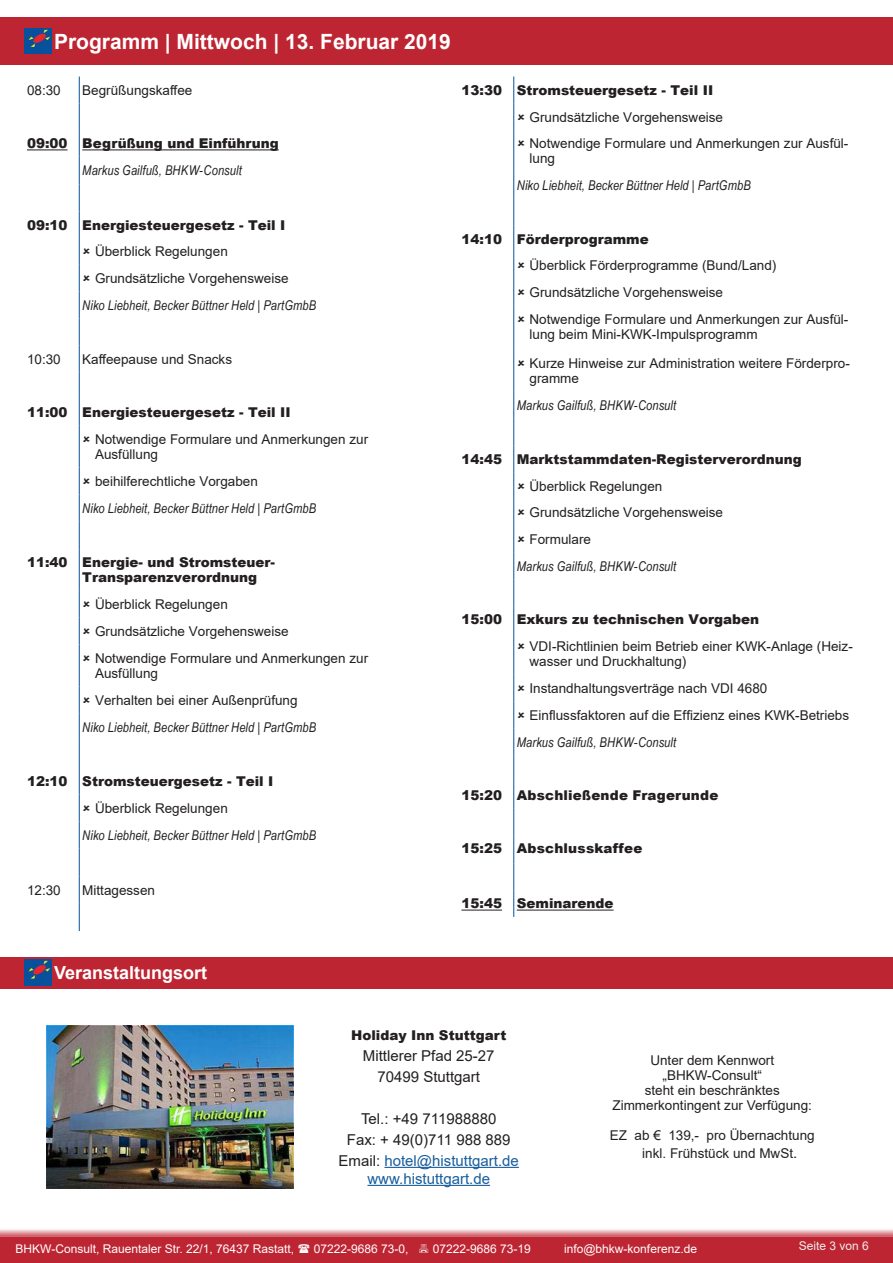
<style>
.page{position:relative;width:893px;height:1263px;background:#fff}
.page>*{position:absolute;margin:0;border:0;box-sizing:border-box;transform-origin:0 0}
.t1{font:700 21px "Arial";color:#fff}
.t2{font:700 18px "Arial";color:#fff}
.t3{font:15px "Arial";color:#231f20}
.t4{font:15px "Arial";color:#175d9e}
.Titel{font:13.5px/15px "Arial";color:#231f20}
.Titel-2{font:900 13.5px/15px "Arial";color:#231f20}
.Referent{font:italic 13.5px "Arial Narrow";letter-spacing:.01em;color:#231f20}
.Referent-2{font:900 13.5px "Arial";letter-spacing:.015em;color:#231f20}
.t5{font:12px "Arial";color:#fff}
.t6{font:12px "Arial";color:#eeeeef}
.s1{color:#231f20}
.s2{font-size:15px}
</style>
<div class="page">
<div style="left:0;top:1237px;width:893px;height:26px;background:#be2532"></div>
<hr style="left:79px;top:426px;width:1px;height:42px;background:#08519e">
<hr style="left:79px;top:549px;width:1px;height:42px;background:#08519e">
<hr style="left:79px;top:644px;width:1px;height:42px;background:#08519e">
<hr style="left:27px;top:149px;width:41px;height:1px;background:#231f20">
<hr style="left:82px;top:149px;width:197px;height:1px;background:#231f20">
<hr style="left:513px;top:130px;width:1px;height:42px;background:#08519e">
<hr style="left:513px;top:306px;width:1px;height:44px;background:#08519e">
<hr style="left:513px;top:350px;width:1px;height:42px;background:#08519e">
<hr style="left:513px;top:633px;width:1px;height:42px;background:#08519e">
<hr style="left:461px;top:910px;width:41px;height:1px;background:#231f20">
<hr style="left:517px;top:910px;width:97px;height:1px;background:#231f20">
<div style="left:0;top:17px;width:893px;height:48px;background:#be2532"></div>
<div style="left:0;top:957px;width:893px;height:31px;background:#be2532"></div>
<img style="left:24px;top:960px;width:27px;height:25px">
<img style="left:24px;top:28px;width:27px;height:26px">
<img style="left:47px;top:1025px;width:246px;height:163px">
<hr style="left:384px;top:1167px;width:135px;height:1px;background:#175d9e">
<hr style="left:367px;top:1185px;width:123px;height:1px;background:#175d9e">
<svg style="left:0;top:1229px;width:893px;height:8px;background:#e19ea4"></svg>
<svg style="left:79px;top:77px;width:11px;height:349px"></svg>
<svg style="left:79px;top:468px;width:1px;height:81px"></svg>
<svg style="left:79px;top:591px;width:1px;height:53px"></svg>
<svg style="left:79px;top:686px;width:1px;height:245px"></svg>
<svg style="left:513px;top:77px;width:2px;height:53px"></svg>
<svg style="left:513px;top:172px;width:2px;height:134px"></svg>
<svg style="left:513px;top:392px;width:2px;height:241px"></svg>
<svg style="left:513px;top:675px;width:11px;height:242px"></svg>
<p class="t1" style="left:54px;top:26px;width:398px">Programm | Mittwoch | 13. Februar 2019</p>
<p class="Titel" style="left:27px;top:83px;width:35px">08:30</p>
<p class="Titel" style="left:82px;top:83px;width:112px">Begrüßungskaffee</p>
<p class="Titel-2" style="left:27px;top:135px;width:42px">09:00</p>
<p class="Titel-2" style="left:82px;top:135px;width:198px">Begrüßung und Einführung</p>
<p class="Referent" style="left:82px;top:161px;width:161px">Markus Gailfuß, BHKW-Consult</p>
<p class="Titel-2" style="left:27px;top:217px;width:42px">09:10</p>
<p class="Titel-2" style="left:82px;top:217px;width:205px">Energiesteuergesetz - Teil I</p>
<p class="Titel" style="left:95px;top:244px;width:134px">Überblick Regelungen</p>
<p class="Titel" style="left:95px;top:271px;width:195px">Grundsätzliche Vorgehensweise</p>
<p class="Referent" style="left:82px;top:296px;width:236px">Niko Liebheit, Becker Büttner Held | PartGmbB</p>
<p class="Titel" style="left:27px;top:351px;width:35px">10:30</p>
<p class="Titel" style="left:82px;top:351px;width:151px">Kaffeepause und Snacks</p>
<p class="Titel-2" style="left:27px;top:404px;width:42px">11:00</p>
<p class="Titel-2" style="left:82px;top:404px;width:210px">Energiesteuergesetz - Teil II</p>
<p class="Titel" style="left:95px;top:432px;width:275px">Notwendige Formulare und Anmerkungen zur<br>Ausfüllung</p>
<p class="Titel" style="left:95px;top:474px;width:164px">beihilferechtliche Vorgaben</p>
<p class="Referent" style="left:82px;top:499px;width:236px">Niko Liebheit, Becker Büttner Held | PartGmbB</p>
<p class="Titel-2" style="left:27px;top:555px;width:42px">11:40</p>
<p class="Titel-2" style="left:82px;top:555px;width:194px">Energie- und Stromsteuer-<br>Transparenzverordnung</p>
<p class="Titel" style="left:95px;top:597px;width:134px">Überblick Regelungen</p>
<p class="Titel" style="left:95px;top:624px;width:195px">Grundsätzliche Vorgehensweise</p>
<p class="Titel" style="left:95px;top:650px;width:275px">Notwendige Formulare und Anmerkungen zur<br>Ausfüllung</p>
<p class="Titel" style="left:95px;top:692px;width:204px">Verhalten bei einer Außenprüfung</p>
<p class="Referent" style="left:82px;top:717px;width:236px">Niko Liebheit, Becker Büttner Held | PartGmbB</p>
<p class="Titel-2" style="left:27px;top:773px;width:42px">12:10</p>
<p class="Titel-2" style="left:82px;top:773px;width:193px">Stromsteuergesetz - Teil I</p>
<p class="Titel" style="left:95px;top:801px;width:134px">Überblick Regelungen</p>
<p class="Referent" style="left:82px;top:826px;width:236px">Niko Liebheit, Becker Büttner Held | PartGmbB</p>
<p class="Titel" style="left:27px;top:882px;width:35px">12:30</p>
<p class="Titel" style="left:82px;top:882px;width:74px">Mittagessen</p>
<p class="Titel-2" style="left:461px;top:82px;width:42px">13:30</p>
<p class="Titel-2" style="left:517px;top:82px;width:198px">Stromsteuergesetz - Teil II</p>
<p class="Titel" style="left:529px;top:109px;width:195px">Grundsätzliche Vorgehensweise</p>
<p class="Titel" style="left:529px;top:136px;width:320px">Notwendige Formulare und Anmerkungen zur Ausfül&shy;lung</p>
<p class="Referent" style="left:517px;top:176px;width:236px">Niko Liebheit, Becker Büttner Held | PartGmbB</p>
<p class="Titel-2" style="left:461px;top:231px;width:42px">14:10</p>
<p class="Titel-2" style="left:517px;top:231px;width:134px">Förderprogramme</p>
<p class="Titel" style="left:529px;top:258px;width:248px">Überblick Förderprogramme (Bund/Land)</p>
<p class="Titel" style="left:529px;top:285px;width:195px">Grundsätzliche Vorgehensweise</p>
<p class="Titel" style="left:529px;top:312px;width:320px">Notwendige Formulare und Anmerkungen zur Ausfül&shy;lung beim Mini-KWK-Impulsprogramm</p>
<p class="Titel" style="left:529px;top:356px;width:322px">Kurze Hinweise zur Administration weitere Förderpro&shy;gramme</p>
<p class="Referent" style="left:517px;top:396px;width:161px">Markus Gailfuß, BHKW-Consult</p>
<p class="Titel-2" style="left:461px;top:451px;width:42px">14:45</p>
<p class="Titel-2" style="left:517px;top:451px;width:287px">Marktstammdaten-Registerverordnung</p>
<p class="Titel" style="left:529px;top:478px;width:134px">Überblick Regelungen</p>
<p class="Titel" style="left:529px;top:505px;width:195px">Grundsätzliche Vorgehensweise</p>
<p class="Titel" style="left:529px;top:532px;width:63px">Formulare</p>
<p class="Referent" style="left:517px;top:557px;width:161px">Markus Gailfuß, BHKW-Consult</p>
<p class="Titel-2" style="left:461px;top:612px;width:42px">15:00</p>
<p class="Titel-2" style="left:517px;top:612px;width:244px">Exkurs zu technischen Vorgaben</p>
<p class="Titel" style="left:529px;top:639px;width:325px">VDI-Richtlinien beim Betrieb einer KWK-Anlage (Heiz&shy;wasser und Druckhaltung)</p>
<p class="Titel" style="left:529px;top:681px;width:239px">Instandhaltungsverträge nach VDI 4680</p>
<p class="Titel" style="left:529px;top:708px;width:321px">Einflussfaktoren auf die Effizienz eines KWK-Betriebs</p>
<p class="Referent" style="left:517px;top:733px;width:161px">Markus Gailfuß, BHKW-Consult</p>
<p class="Titel-2" style="left:461px;top:787px;width:42px">15:20</p>
<p class="Referent-2" style="left:517px;top:785px;width:203px">Abschließende Fragerunde</p>
<p class="Titel-2" style="left:461px;top:841px;width:42px">15:25</p>
<p class="Referent-2" style="left:517px;top:839px;width:127px">Abschlusskaffee</p>
<p class="Titel-2" style="left:461px;top:896px;width:42px">15:45</p>
<p class="Titel-2" style="left:517px;top:896px;width:98px">Seminarende</p>
<p class="t2" style="left:54px;top:960px;width:155px">Veranstaltungsort</p>
<p class="Titel-2" style="left:351px;top:1027px;width:157px">Holiday Inn Stuttgart</p>
<p class="t3" style="left:363px;top:1045px;width:133px">Mittlerer Pfad 25-27</p>
<p class="t3" style="left:377px;top:1066px;width:104px">70499 Stuttgart</p>
<p class="t3" style="left:361px;top:1108px;width:137px">Tel.: +49 711988880</p>
<p class="t3" style="left:347px;top:1129px;width:165px">Fax: + 49(0)711 988 889</p>
<p class="t4" style="left:339px;top:1150px;width:182px"><span class="s1">Email:</span> hotel@histuttgart.de</p>
<p class="t4" style="left:367px;top:1168px;width:124px">www.histuttgart.de</p>
<p class="Titel" style="left:650px;top:1053px;width:125px">Unter dem Kennwort</p>
<p class="Titel" style="left:662px;top:1068px;width:101px">„BHKW-Consult“</p>
<p class="Titel" style="left:645px;top:1083px;width:137px">steht ein beschränktes</p>
<p class="Titel" style="left:612px;top:1098px;width:201px">Zimmerkontingent zur Verfügung:</p>
<p class="Titel" style="left:610px;top:1128px;width:206px">EZ ab € 139,- pro Übernachtung</p>
<p class="Titel" style="left:642px;top:1146px;width:156px">inkl. Frühstück und MwSt<span class="s2">.</span></p>
<p class="t5" style="left:16px;top:1240px;width:280px">BHKW-Consult, Rauentaler Str. 22/1, 76437 Rastatt,</p>
<p class="t5" style="left:314px;top:1240px;width:96px">07222-9686 73-0,</p>
<p class="t5" style="left:433px;top:1240px;width:100px">07222-9686 73-19</p>
<p class="t5" style="left:564px;top:1240px;width:134px">info@bhkw-konferenz.de</p>
<p class="t6" style="left:799px;top:1238px;width:72px">Seite 3 von 6</p>
</div>
